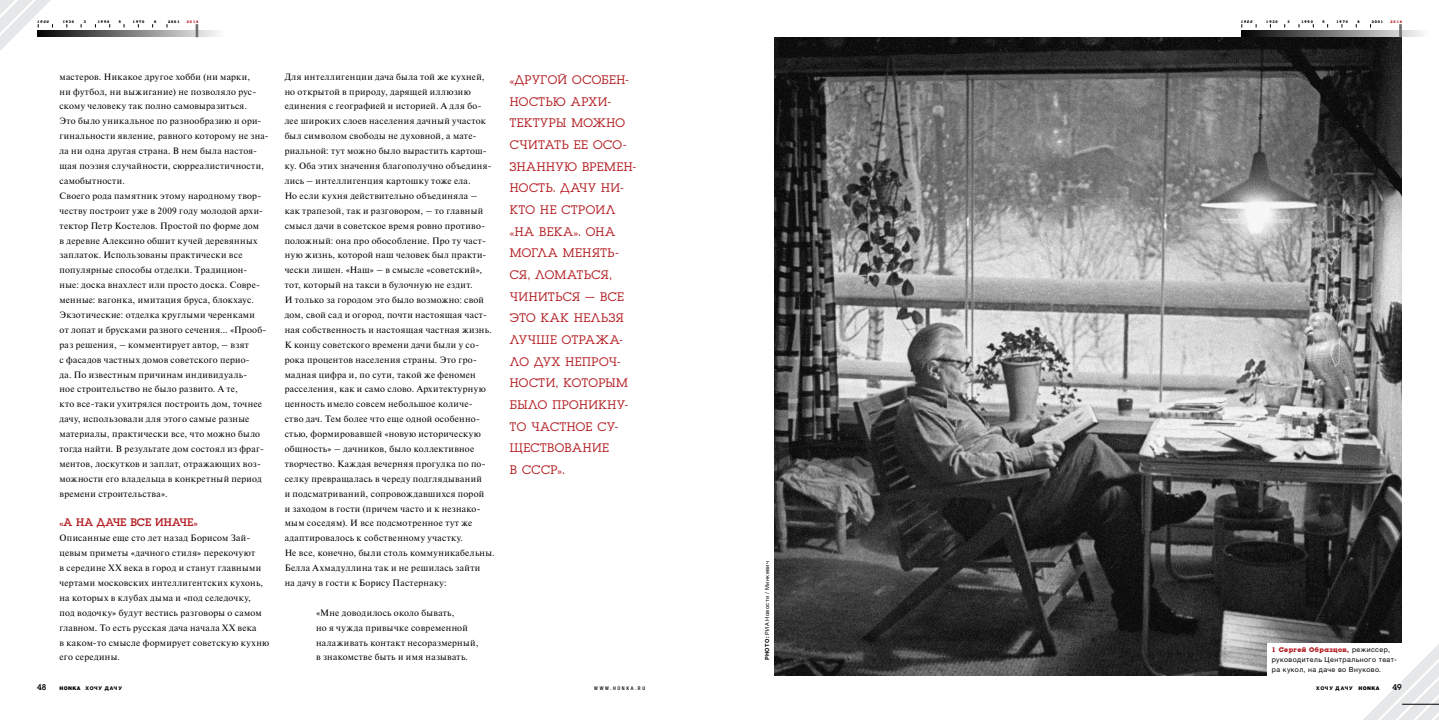
<style>
.page{position:relative;width:1439px;height:720px;background:#fff}
.page>*{position:absolute;margin:0;border:0;box-sizing:border-box;transform-origin:0 0}
.t1{font:12.95px/21.6px "Luga";letter-spacing:.045em;color:#b31c21}
.t2{font:11.46px "Luga";letter-spacing:.005em;color:#b31c21}
.t3{font:9.19px/14.9px "Newton";letter-spacing:.035em;color:#000}
.t4{font:8.66px "Luga";color:#000}
.t5{font:7px/9.6px "Helvetica Neue LTW1 G";letter-spacing:.065em;color:#000}
.t6{font:700 7px "Luga";letter-spacing:.055em;color:#b31c21}
.t7{font:5.6px "Helvetica Neue LTW1 G";letter-spacing:.07em;color:#000}
.t8{font:800 5.08px "Helvetica Neue LTW1 G";letter-spacing:.165em;color:#000}
.t9{font:500 condensed 5.08px "Helvetica Neue LTW1 G";letter-spacing:.325em;color:#000}
.t10{font:700 3.85px "Luga";letter-spacing:.235em;color:#000}
.t11{font:italic 700 3.85px "Luga";letter-spacing:.235em;color:#000}
.t12{font:700 3.85px "Luga";letter-spacing:.235em;color:#b31c21}
.s1{font-weight:700}
.s2{font-family:"Helvetica Neue LTW1 G";font-weight:400;color:#000}
.s3{font-weight:900}
</style>
<div class="page">
<svg style="left:1368px;top:24px;width:18px;height:695px"></svg>
<img style="left:774px;top:37px;width:612px;height:638px">
<div style="left:1267px;top:642px;width:135px;height:33px;background:#fff"></div>
<svg style="left:1241px;top:30px;width:145px;height:7px"></svg>
<svg style="left:1386px;top:24px;width:53px;height:695px"></svg>
<svg style="left:45px;top:30px;width:173px;height:7px"></svg>
<svg style="left:0;top:0;width:45px;height:51px"></svg>
<svg style="left:196px;top:24px;width:2px;height:13px"></svg>
<p class="t11" style="left:37px;top:20px;width:13px">1900</p>
<p class="t10" style="left:63px;top:20px;width:13px">1930</p>
<p class="t10" style="left:84px;top:20px;width:4px">3</p>
<p class="t10" style="left:98px;top:20px;width:13px">1990</p>
<p class="t10" style="left:119px;top:20px;width:4px">5</p>
<p class="t10" style="left:133px;top:20px;width:13px">1970</p>
<p class="t10" style="left:154px;top:20px;width:4px">8</p>
<p class="t10" style="left:168px;top:20px;width:13px">2001</p>
<p class="t12" style="left:187px;top:20px;width:13px">2014</p>
<p class="t11" style="left:1240px;top:20px;width:13px">1900</p>
<p class="t10" style="left:1266px;top:20px;width:13px">1930</p>
<p class="t10" style="left:1287px;top:20px;width:4px">3</p>
<p class="t10" style="left:1301px;top:20px;width:13px">1990</p>
<p class="t10" style="left:1322px;top:20px;width:4px">5</p>
<p class="t10" style="left:1336px;top:20px;width:13px">1970</p>
<p class="t10" style="left:1357px;top:20px;width:4px">8</p>
<p class="t10" style="left:1371px;top:20px;width:13px">2001</p>
<p class="t12" style="left:1390px;top:20px;width:13px">2014</p>
<p class="t3" style="left:60px;top:69px;width:211px">мастеров. Никакое другое хобби (ни марки,<br>ни футбол, ни выжигание) не позволяло рус&shy;скому человеку так полно самовыразиться.<br>Это было уникальное по разнообразию и ори&shy;гинальности явление, равного которому не зна&shy;ла ни одна другая страна. В нем была настоя&shy;щая поэзия случайности, сюрреалистичности, самобытности.<br>Своего рода памятник этому народному твор&shy;честву построит уже в 2009 году молодой архи&shy;тектор Петр Костелов. Простой по форме дом<br>в деревне Алексино обшит кучей деревянных заплаток. Использованы практически все популярные способы отделки. Традицион&shy;ные: доска внахлест или просто доска. Совре&shy;менные: вагонка, имитация бруса, блокхаус.<br>Экзотические: отделка круглыми черенками<br>от лопат и брусками разного сечения… «Прооб&shy;раз решения, – комментирует автор, – взят<br>с фасадов частных домов советского перио-<br>да. По известным причинам индивидуаль-<br>ное строительство не было развито. А те,<br>кто все-таки ухитрялся построить дом, точнее дачу, использовали для этого самые разные материалы, практически все, что можно было тогда найти. В результате дом состоял из фраг&shy;ментов, лоскутков и заплат, отражающих воз&shy;можности его владельца в конкретный период времени строительства».</p>
<p class="t2" style="left:60px;top:517px;width:139px">«А НА ДАЧЕ ВСЕ ИНАЧЕ»</p>
<p class="t3" style="left:60px;top:530px;width:211px">Описанные еще сто лет назад Борисом Зай&shy;цевым приметы «дачного стиля» перекочуют<br>в середине ХХ века в город и станут главными чертами московских интеллигентских кухонь, на которых в клубах дыма и «под селедочку,<br>под водочку» будут вестись разговоры о самом главном. То есть русская дача начала ХХ века<br>в каком-то смысле формирует советскую кухню его середины.</p>
<p class="t3" style="left:285px;top:69px;width:211px">Для интеллигенции дача была той же кухней, но открытой в природу, дарящей иллюзию единения с географией и историей. А для бо&shy;лее широких слоев населения дачный участок был символом свободы не духовной, а мате&shy;риальной: тут можно было вырастить картош&shy;ку. Оба этих значения благополучно объединя&shy;лись – интеллигенция картошку тоже ела.<br>Но если кухня действительно объединяла –<br>как трапезой, так и разговором, – то главный смысл дачи в советское время ровно противо&shy;положный: она про обособление. Про ту част&shy;ную жизнь, которой наш человек был практи&shy;чески лишен. «Наш» – в смысле «советский», тот, который на такси в булочную не ездит.<br>И только за городом это было возможно: свой дом, свой сад и огород, почти настоящая част&shy;ная собственность и настоящая частная жизнь.<br>К концу советского времени дачи были у со&shy;рока процентов населения страны. Это гро&shy;мадная цифра и, по сути, такой же феномен расселения, как и само слово. Архитектурную ценность имело совсем небольшое количе-<br>ство дач. Тем более что еще одной особенно&shy;стью, формировавшей «новую историческую общность» – дачников, было коллективное творчество. Каждая вечерняя прогулка по по&shy;селку превращалась в череду подглядываний<br>и подсматриваний, сопровождавшихся порой<br>и заходом в гости (причем часто и к незнако&shy;мым соседям). И все подсмотренное тут же адаптировалось к собственному участку.<br>Не все, конечно, были столь коммуникабельны.<br>Белла Ахмадуллина так и не решилась зайти<br>на дачу в гости к Борису Пастернаку:</p>
<p class="t3" style="left:316px;top:604px;width:164px">«Мне доводилось около бывать,<br>но я чужда привычке современной налаживать контакт несоразмерный, в знакомстве быть и имя называть.</p>
<p class="t1" style="left:510px;top:69px;width:128px">«ДРУГОЙ ОСОБЕН-<br>НОСТЬЮ АРХИ-<br>ТЕКТУРЫ МОЖНО<br>СЧИТАТЬ ЕЕ ОСО-<br>ЗНАННУЮ ВРЕМЕН-<br>НОСТЬ. ДАЧУ НИ-<br>КТО НЕ СТРОИЛ «НА ВЕКА». ОНА<br>МОГЛА МЕНЯТЬ-<br>СЯ, ЛОМАТЬСЯ,<br>ЧИНИТЬСЯ – ВСЕ<br>ЭТО КАК НЕЛЬЗЯ<br>ЛУЧШЕ ОТРАЖА-<br>ЛО ДУХ НЕПРОЧ-<br>НОСТИ, КОТОРЫМ<br>БЫЛО ПРОНИКНУ-<br>ТО ЧАСТНОЕ СУ-<br>ЩЕСТВОВАНИЕ<br>В СССР».</p>
<p class="t7" style="left:763px;top:660px;width:101px;rotate:-90deg"><span class="s1">PHOTO:</span> РИА Новости / Минкевич</p>
<p class="t6" style="left:1271px;top:646px;width:120px">1 Сергей Образцов, <span class="s2">режиссер,</span></p>
<p class="t5" style="left:1271px;top:654px;width:127px">руководитель Центрального теат&shy;ра кукол, на даче во Внуково.</p>
<p class="t4" style="left:37px;top:682px;width:11px">48</p>
<p class="t8" style="left:60px;top:685px;width:64px"><span class="s3">HONKA</span> ХОЧУ ДАЧУ</p>
<p class="t9" style="left:594px;top:685px;width:52px">WWW.HONKA.RU</p>
<p class="t8" style="left:1316px;top:685px;width:65px">ХОЧУ ДАЧУ <span class="s3">HONKA</span></p>
<p class="t4" style="left:1392px;top:682px;width:11px">49</p>
</div>
